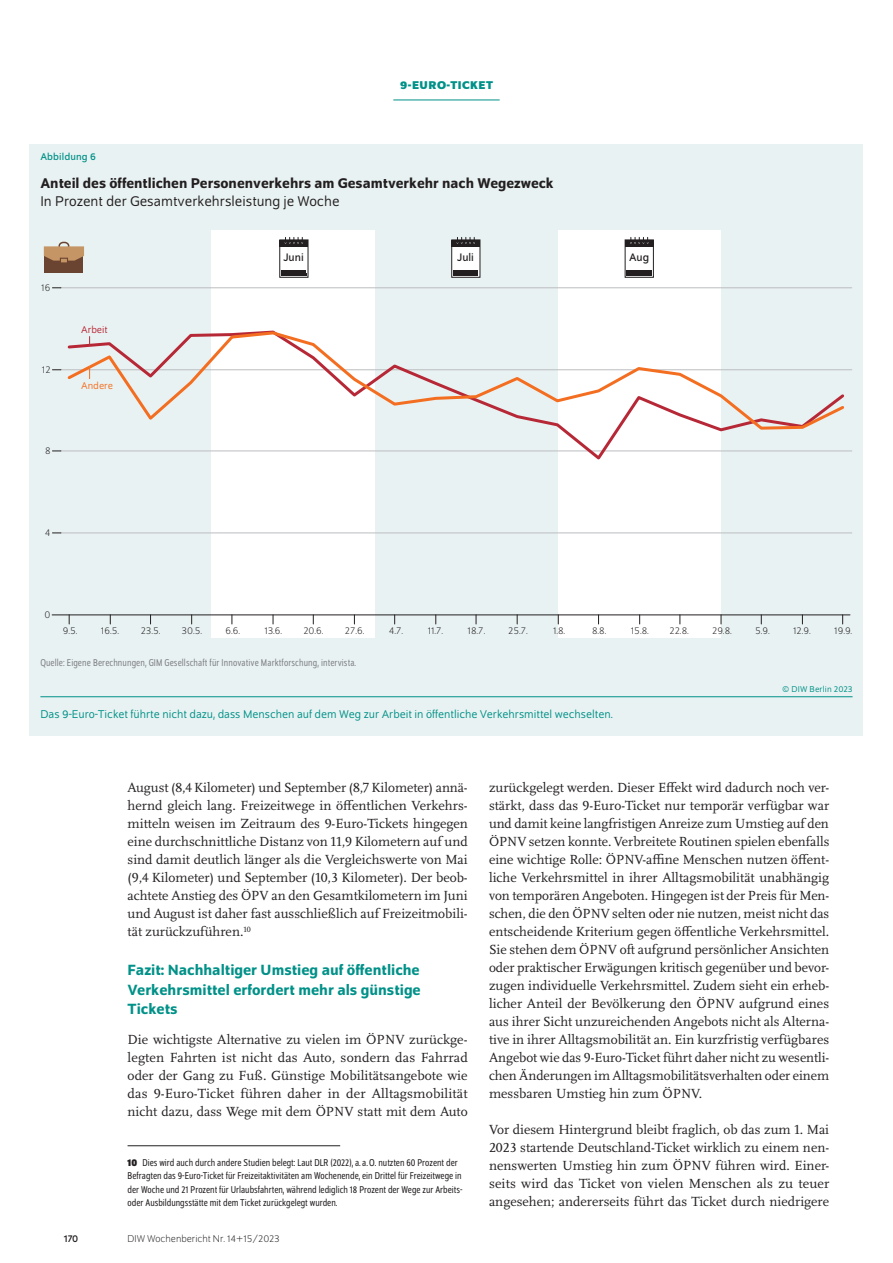
<style>
.page{position:relative;width:893px;height:1263px;background:#fff}
.page>*{position:absolute;margin:0;border:0;box-sizing:border-box;transform-origin:0 0}
.t1{font:500 15.75px/19.5px "Schumpeter";color:#009188;text-align:justify}
.t2{font:500 15px "Schumpeter";color:#231f20}
.t3{font:15px "Schumpeter Blond";color:#231f20}
.t4{font:13.8px/18px "Scala Pro";color:#231f20;text-align:justify}
.t5{font:12px "Schumpeter Blond";color:#009188}
.t6{font:700 12px "Schumpeter";color:#009188}
.t7{font:11.55px "Schumpeter";color:#231f20}
.t8{font:semi-condensed 10.5px/13.5px "Schumpeter Blond";color:#231f20}
.t9{font:300 10.5px "Schumpeter";color:#231f20}
.t10{font:semi-condensed 10.5px "Schumpeter Blond";letter-spacing:.01em;color:#808285}
.t11{font:10.5px "Schumpeter";letter-spacing:.01em;color:#009188}
.t12{font:10.5px "Schumpeter Blond";color:#b72837}
.t13{font:10.5px "Schumpeter Blond";color:#f36e21}
.t14{font:10.5px "Schumpeter";color:#231f20}
.t15{font:9px "Schumpeter Blond";letter-spacing:.01em;color:#009188}
.s1{font-family:"Schumpeter";font-weight:700}
</style>
<div class="page">
<hr style="left:393px;top:100px;width:107px;height:1px;background:#009188">
<hr style="left:128px;top:1145px;width:212px;height:1px;background:#231f20">
<div style="left:30px;top:144px;width:833px;height:591px;background:#e9f2f2"></div>
<div style="left:211px;top:230px;width:164px;height:408px;background:#fff"></div>
<div style="left:558px;top:230px;width:162px;height:408px;background:#fff"></div>
<hr style="left:60px;top:288px;width:792px;height:1px;background:#bcbdc0">
<hr style="left:60px;top:369px;width:792px;height:1px;background:#bcbdc0">
<hr style="left:60px;top:451px;width:792px;height:1px;background:#bcbdc0">
<hr style="left:60px;top:533px;width:792px;height:1px;background:#bcbdc0">
<hr style="left:52px;top:615px;width:798px;height:1px;background:#231f20">
<svg style="left:66px;top:329px;width:781px;height:133px"></svg>
<svg style="left:65px;top:330px;width:782px;height:101px"></svg>
<div style="left:279px;top:240px;width:29px;height:38px;border:1px solid #231f20"></div>
<div style="left:280px;top:240px;width:28px;height:6px;background:#231f20"></div>
<svg style="left:285px;top:237px;width:18px;height:6px"></svg>
<svg style="left:282px;top:271px;width:24px;height:5px"></svg>
<div style="left:452px;top:240px;width:28px;height:37px;background:#fff"></div>
<div style="left:451px;top:240px;width:29px;height:38px;border:1px solid #231f20"></div>
<div style="left:452px;top:240px;width:28px;height:6px;background:#231f20"></div>
<svg style="left:457px;top:237px;width:18px;height:6px"></svg>
<svg style="left:453px;top:271px;width:25px;height:5px"></svg>
<div style="left:625px;top:240px;width:29px;height:38px;border:1px solid #231f20"></div>
<svg style="left:625px;top:240px;width:28px;height:6px"></svg>
<svg style="left:630px;top:237px;width:18px;height:6px"></svg>
<svg style="left:627px;top:271px;width:24px;height:5px"></svg>
<svg style="left:89px;top:367px;width:1px;height:12px"></svg>
<div style="left:45px;top:247px;width:38px;height:25px;background:#6a4430"></div>
<svg style="left:44px;top:241px;width:40px;height:20px"></svg>
<div style="left:60px;top:258px;width:8px;height:5px;background:#c59565"></div>
<div style="left:60px;top:258px;width:8px;height:5px;border:1px solid #6a4430"></div>
<hr style="left:40px;top:696px;width:813px;height:1px;background:#009188">
<p class="t6" style="left:400px;top:79px;width:29px">9-EURO</p>
<p class="t6" style="left:447px;top:79px;width:20px">-TICKET</p>
<p class="t11" style="left:40px;top:151px;width:57px">Abbildung 6</p>
<p class="t2" style="left:40px;top:176px;width:515px">Anteil des öffentlichen Personenverkehrs am Gesamtverkehr nach Wegezweck</p>
<p class="t3" style="left:40px;top:194px;width:301px">In Prozent der Gesamtverkehrsleistung je Woche</p>
<p class="t9" style="left:41px;top:283px;width:11px">16</p>
<p class="t9" style="left:42px;top:364px;width:10px">12</p>
<p class="t9" style="left:45px;top:446px;width:7px">8</p>
<p class="t12" style="left:81px;top:325px;width:28px">Arbeit</p>
<p class="t13" style="left:81px;top:381px;width:34px">Andere</p>
<p class="t7" style="left:284px;top:252px;width:22px">Juni</p>
<p class="t7" style="left:457px;top:252px;width:18px">Juli</p>
<p class="t7" style="left:629px;top:252px;width:21px">Aug</p>
<p class="t9" style="left:45px;top:528px;width:7px">4</p>
<p class="t9" style="left:45px;top:610px;width:7px">0</p>
<p class="t9" style="left:63px;top:626px;width:16px">9.5.</p>
<p class="t9" style="left:101px;top:626px;width:20px">16.5.</p>
<p class="t9" style="left:141px;top:626px;width:21px">23.5.</p>
<p class="t9" style="left:182px;top:626px;width:22px">30.5.</p>
<p class="t9" style="left:225px;top:626px;width:16px">6.6.</p>
<p class="t9" style="left:265px;top:626px;width:19px">13.6.</p>
<p class="t9" style="left:303px;top:626px;width:22px">20.6.</p>
<p class="t9" style="left:345px;top:626px;width:21px">27.6.</p>
<p class="t9" style="left:389px;top:626px;width:16px">4.7.</p>
<p class="t9" style="left:428px;top:626px;width:17px">11.7.</p>
<p class="t9" style="left:468px;top:626px;width:19px">18.7.</p>
<p class="t9" style="left:508px;top:626px;width:21px">25.7.</p>
<p class="t9" style="left:553px;top:626px;width:14px">1.8.</p>
<p class="t9" style="left:592px;top:626px;width:16px">8.8.</p>
<p class="t9" style="left:631px;top:626px;width:20px">15.8.</p>
<p class="t9" style="left:670px;top:626px;width:21px">22.8.</p>
<p class="t9" style="left:712px;top:626px;width:21px">29.8.</p>
<p class="t9" style="left:755px;top:626px;width:16px">5.9.</p>
<p class="t9" style="left:793px;top:626px;width:19px">12.9.</p>
<p class="t9" style="left:834px;top:626px;width:20px">19.9.</p>
<p class="t10" style="left:40px;top:657px;width:317px">Quelle: Eigene Berechnungen, GIM Gesellschaft für Innovative Marktforschung, intervista.</p>
<p class="t5" style="left:40px;top:709px;width:574px">Das 9-Euro-Ticket führte nicht dazu, dass Menschen auf dem Weg zur Arbeit in öffentliche Verkehrsmittel wechselten.</p>
<p class="t15" style="left:782px;top:685px;width:72px">© DIW Berlin 2023</p>
<p class="t4" style="left:128px;top:778px;width:342px">August (8,4 Kilometer) und September (8,7 Kilometer) annä&shy;hernd gleich lang. Freizeitwege in öffentlichen Verkehrs&shy;mitteln weisen im Zeitraum des 9-Euro-Tickets hingegen eine durchschnittliche Distanz von 11,9 Kilometern auf und sind damit deutlich länger als die Vergleichswerte von Mai (9,4 Kilometer) und September (10,3 Kilometer). Der beob&shy;achtete Anstieg des ÖPV an den Gesamtkilometern im Juni und August ist daher fast ausschließlich auf Freizeitmobili&shy;tät zurückzuführen.<sup>10</sup></p>
<p class="t1" style="left:128px;top:960px;width:295px">Fazit: Nachhaltiger Umstieg auf öffentliche Verkehrsmittel erfordert mehr als günstige Tickets</p>
<p class="t4" style="left:128px;top:1030px;width:342px">Die wichtigste Alternative zu vielen im ÖPNV zurückge&shy;legten Fahrten ist nicht das Auto, sondern das Fahrrad oder der Gang zu Fuß. Günstige Mobilitätsangebote wie das 9-Euro-Ticket führen daher in der Alltagsmobilität nicht dazu, dass Wege mit dem ÖPNV statt mit dem Auto</p>
<p class="t8" style="left:128px;top:1156px;width:336px"><span class="s1">10</span> Dies wird auch durch andere Studien belegt: Laut DLR (2022), a.a.O. nutzten 60 Prozent der Befragten das 9-Euro-Ticket für Freizeitaktivitäten am Wochenende, ein Drittel für Freizeitwege in der Woche und 21 Prozent für Urlaubsfahrten, während lediglich 18 Prozent der Wege zur Arbeits&shy;oder Ausbildungsstätte mit dem Ticket zurückgelegt wurden.</p>
<p class="t14" style="left:64px;top:1233px;width:16px">170</p>
<p class="t9" style="left:128px;top:1234px;width:154px">DIW Wochenbericht Nr. 14+15/2023</p>
<p class="t4" style="left:489px;top:778px;width:342px">zurückgelegt werden. Dieser Effekt wird dadurch noch ver&shy;stärkt, dass das 9-Euro-Ticket nur temporär verfügbar war und damit keine langfristigen Anreize zum Umstieg auf den ÖPNV setzen konnte. Verbreitete Routinen spielen ebenfalls eine wichtige Rolle: ÖPNV-affine Menschen nutzen öffent&shy;liche Verkehrsmittel in ihrer Alltagsmobilität unabhängig von temporären Angeboten. Hingegen ist der Preis für Men&shy;schen, die den ÖPNV selten oder nie nutzen, meist nicht das entscheidende Kriterium gegen öffentliche Verkehrsmittel.<br>Sie stehen dem ÖPNV oft aufgrund persönlicher Ansichten oder praktischer Erwägungen kritisch gegenüber und bevor&shy;zugen individuelle Verkehrsmittel. Zudem sieht ein erheb&shy;licher Anteil der Bevölkerung den ÖPNV aufgrund eines aus ihrer Sicht unzureichenden Angebots nicht als Alterna&shy;tive in ihrer Alltagsmobilität an. Ein kurzfristig verfügbares Angebot wie das 9-Euro-Ticket führt daher nicht zu wesentli&shy;chen Änderungen im Alltagsmobilitätsverhalten oder einem messbaren Umstieg hin zum ÖPNV.</p>
<p class="t4" style="left:489px;top:1120px;width:342px">Vor diesem Hintergrund bleibt fraglich, ob das zum 1. Mai 2023 startende Deutschland-Ticket wirklich zu einem nen&shy;nenswerten Umstieg hin zum ÖPNV führen wird. Einer&shy;seits wird das Ticket von vielen Menschen als zu teuer angesehen; andererseits führt das Ticket durch niedrigere</p>
</div>
